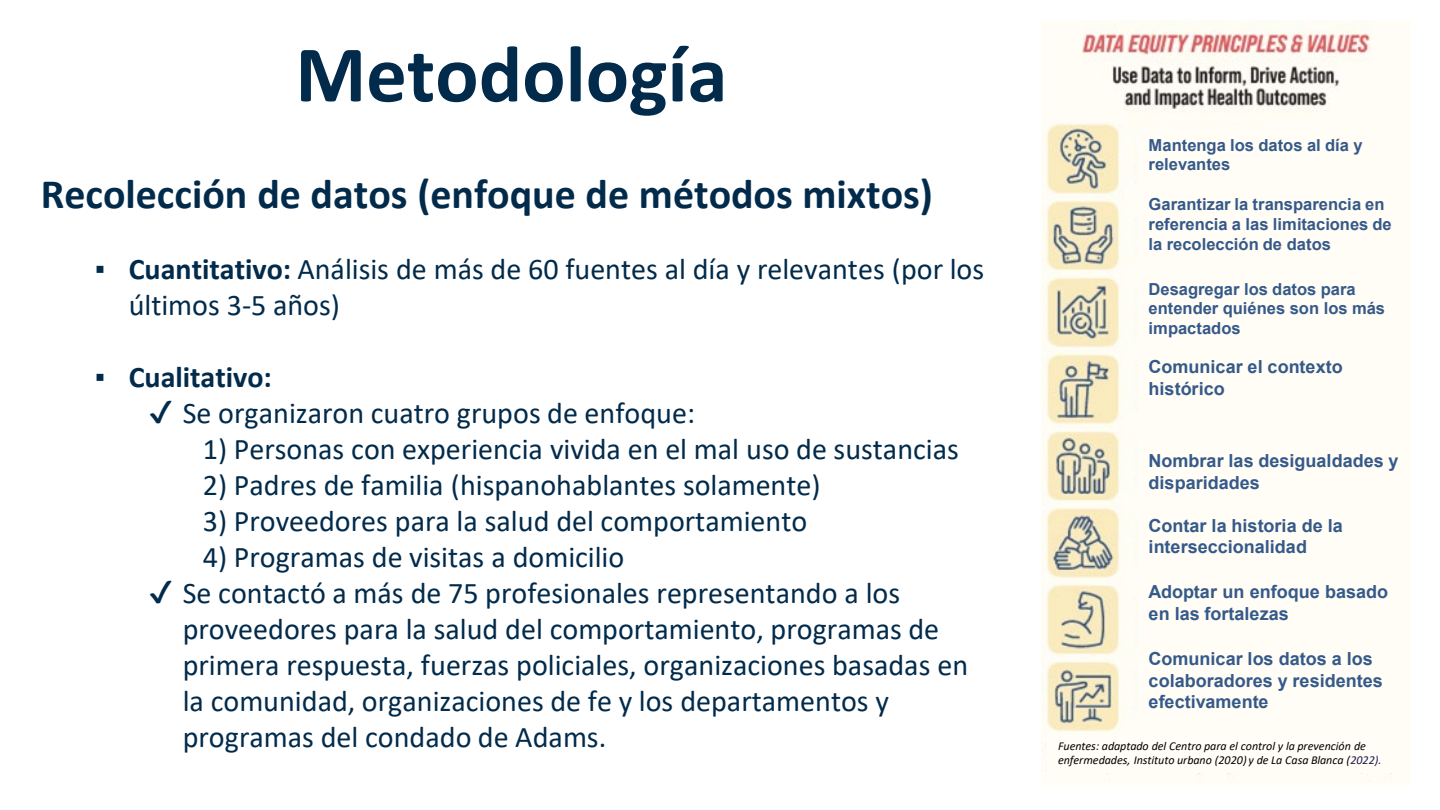
<style>
.page{position:relative;width:1440px;height:810px;background:#fff}
.page>*{position:absolute;margin:0;border:0;box-sizing:border-box;transform-origin:0 0}
.t1{font:700 81px "Calibri";color:#022b4b}
.t2{font:700 42px "Calibri";color:#022b4b}
.t3{font:30px/36px "Calibri";color:#022b4b}
.t4{font:700 30px "Calibri";color:#022b4b}
.t5{font:700 18px/21.6px "Arial";color:#355989}
.t6{font:700 16.5px/19.8px "Arial";color:#355989}
.t7{font:italic 12px/14.4px "Calibri";letter-spacing:-.005em;color:#000}
.s1{font-weight:700}
.s2{font-weight:400}
.s3{color:#1b1a4e}
</style>
<div class="page">
<img style="left:1041px;top:20px;width:351px;height:763px">
<div style="left:1138px;top:129px;width:273px;height:595px;background:#fffdf5"></div>
<div style="left:1047px;top:733px;width:357px;height:40px;background:#fffdf5"></div>
<p class="t1" style="left:295px;top:17px;width:434px">Metodología</p>
<p class="t2" style="left:41px;top:164px;width:894px">Recolección de datos (enfoque de métodos mixtos)</p>
<p class="t3" style="left:129px;top:250px;width:857px;text-indent:-34px">▪ <span class="s1">Cuantitativo:</span> Análisis de más de 60 fuentes al día y relevantes (por los últimos 3-5 años)</p>
<p class="t4" style="left:95px;top:356px;width:179px"><span class="s2">▪</span> Cualitativo:</p>
<p class="t3" style="left:149px;top:395px;width:548px">✔ Se organizaron cuatro grupos de enfoque:</p>
<p class="t3" style="left:203px;top:431px;width:758px">1) Personas con experiencia vivida en el mal uso de sustancias</p>
<p class="t3" style="left:203px;top:467px;width:619px">2) Padres de familia (hispanohablantes solamente)</p>
<p class="t3" style="left:203px;top:503px;width:606px">3) Proveedores para la salud del comportamiento</p>
<p class="t3" style="left:203px;top:538px;width:423px">4) Programas de visitas a domicilio</p>
<p class="t3" style="left:183px;top:574px;width:787px;text-indent:-34px">✔ Se contactó a más de 75 profesionales representando a los proveedores para la salud del comportamiento, programas de primera respuesta, fuerzas policiales, organizaciones basadas en la comunidad, organizaciones de fe y los departamentos y programas del condado de Adams.</p>
<p class="t6" style="left:1149px;top:135px;width:216px">Mantenga los datos al día y relevantes</p>
<p class="t6" style="left:1149px;top:194px;width:245px">Garantizar la transparencia en referencia a las limitaciones de la recolección de datos</p>
<p class="t6" style="left:1149px;top:279px;width:238px">Desagregar los datos para entender quiénes son los más impactados</p>
<p class="t5" style="left:1149px;top:357px;width:196px">Comunicar el contexto histórico</p>
<p class="t5" style="left:1149px;top:450px;width:251px">Nombrar las desigualdades y disparidades</p>
<p class="t5" style="left:1149px;top:515px;width:196px">Contar la historia de la interseccionalidad</p>
<p class="t5" style="left:1149px;top:582px;width:241px">Adoptar un enfoque basado en las fortalezas</p>
<p class="t5" style="left:1149px;top:648px;width:236px">Comunicar los datos a los colaboradores y residentes efectivamente</p>
<p class="t7" style="left:1058px;top:738px;width:325px">Fuentes: adaptado del Centro para el control y la prevención de enfermedades, Instituto urbano (2020) y de La Casa Blanca (<span class="s3">2022).</span></p>
</div>
